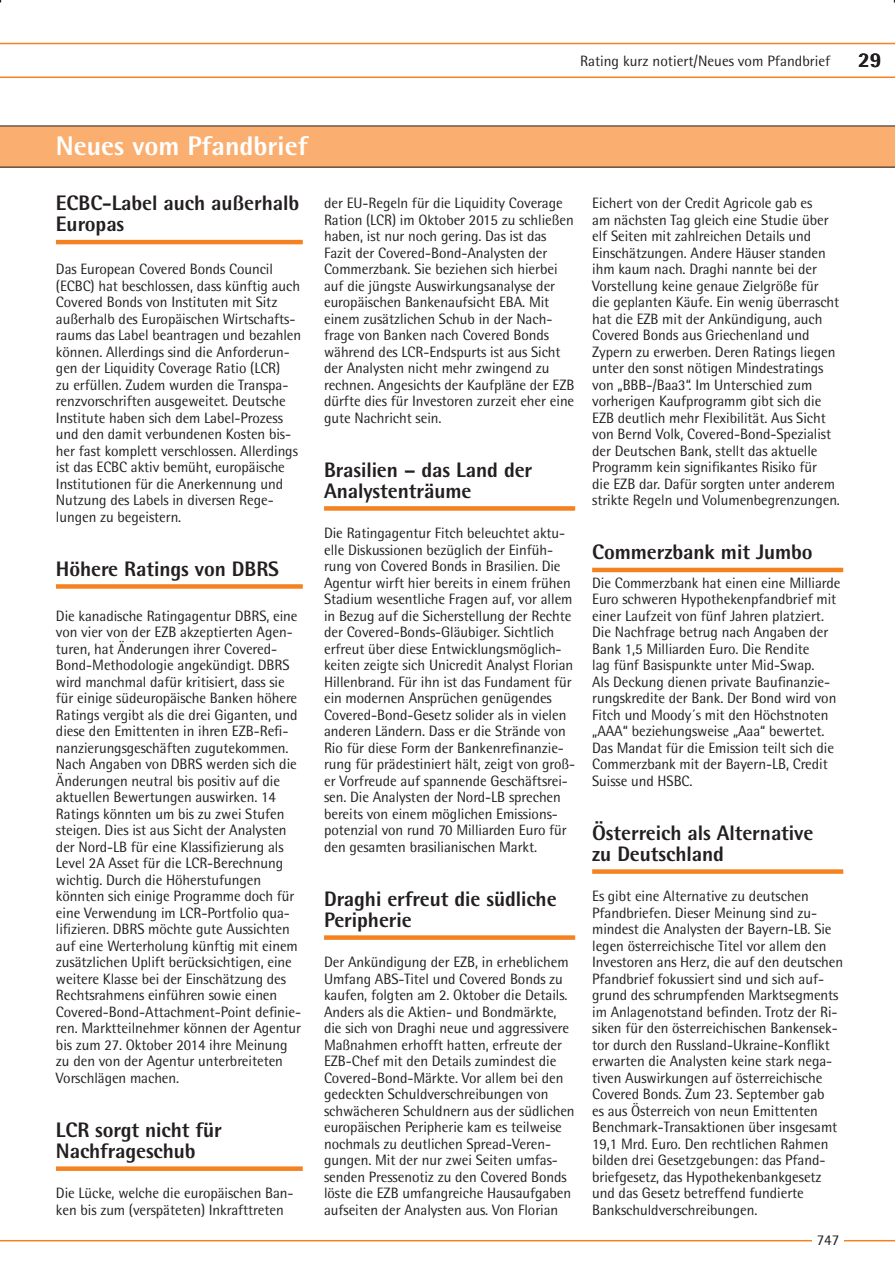
<style>
.page{position:relative;width:895px;height:1275px;background:#fff}
.page>*{position:absolute;margin:0;border:0;box-sizing:border-box;transform-origin:0 0}
.t1{font:800 27px "Rotis Semi Sans";color:#fff}
.t2{font:800 21px/21px "Rotis Semi Sans";letter-spacing:-.005em;color:#231f20}
.t3{font:15px/16.5px "Rotis Semi Sans";letter-spacing:-.005em;color:#231f20}
</style>
<div class="page">
<div style="left:0;top:126px;width:894px;height:41px;background:#faaf71"></div>
<hr style="left:56px;top:240px;width:247px;height:4px;background:#f58220">
<div style="left:56px;top:584px;width:247px;height:5px;background:#f58220"></div>
<div style="left:56px;top:1166px;width:247px;height:5px;background:#f58220"></div>
<div style="left:324px;top:506px;width:251px;height:5px;background:#f58220"></div>
<div style="left:324px;top:935px;width:251px;height:5px;background:#f58220"></div>
<hr style="left:592px;top:568px;width:251px;height:4px;background:#f58220">
<div style="left:592px;top:869px;width:251px;height:5px;background:#f58220"></div>
<hr style="left:0;top:1240px;width:894px;height:1px;background:#f58220">
<div style="left:811px;top:1226px;width:32px;height:31px;background:#fff"></div>
<svg style="left:0;top:43px;width:894px;height:35px"></svg>
<p class="t3" style="left:580px;top:53px;width:252px">Rating kurz notiert/Neues vom Pfandbrief</p>
<h2 class="t2" style="left:857px;top:49px;width:25px">29</h2>
<h1 class="t1" style="left:56px;top:129px;width:253px">Neues vom Pfandbrief</h1>
<h2 class="t2" style="left:56px;top:192px;width:245px">ECBC-Label auch außerhalb<br>Europas</h2>
<p class="t3" style="left:56px;top:261px;width:247px">Das European Covered Bonds Council (ECBC) hat beschlossen, dass künftig auch Covered Bonds von Instituten mit Sitz außerhalb des Europäischen Wirtschafts&shy;raums das Label beantragen und bezahlen können. Allerdings sind die Anforderun&shy;gen der Liquidity Coverage Ratio (LCR)<br>zu erfüllen. Zudem wurden die Transpa&shy;renzvorschriften ausgeweitet. Deutsche Institute haben sich dem Label-Prozess und den damit verbundenen Kosten bis&shy;her fast komplett verschlossen. Allerdings ist das ECBC aktiv bemüht, europäische Institutionen für die Anerkennung und Nutzung des Labels in diversen Rege&shy;lungen zu begeistern.</p>
<h2 class="t2" style="left:56px;top:557px;width:224px">Höhere Ratings von DBRS</h2>
<p class="t3" style="left:56px;top:607px;width:246px">Die kanadische Ratingagentur DBRS, eine von vier von der EZB akzeptierten Agen&shy;turen, hat Änderungen ihrer Covered-Bond-Methodologie angekündigt. DBRS wird manchmal dafür kritisiert, dass sie für einige südeuropäische Banken höhere Ratings vergibt als die drei Giganten, und diese den Emittenten in ihren EZB-Refi&shy;nanzierungsgeschäften zugutekommen.<br>Nach Angaben von DBRS werden sich die Änderungen neutral bis positiv auf die aktuellen Bewertungen auswirken. 14<br>Ratings könnten um bis zu zwei Stufen steigen. Dies ist aus Sicht der Analysten der Nord-LB für eine Klassifizierung als Level 2A Asset für die LCR-Berechnung wichtig. Durch die Höherstufungen könnten sich einige Programme doch für eine Verwendung im LCR-Portfolio qua&shy;lifizieren. DBRS möchte gute Aussichten auf eine Werterholung künftig mit einem zusätzlichen Uplift berücksichtigen, eine weitere Klasse bei der Einschätzung des Rechtsrahmens einführen sowie einen Covered-Bond-Attachment-Point definie&shy;ren. Marktteilnehmer können der Agentur bis zum 27. Oktober 2014 ihre Meinung zu den von der Agentur unterbreiteten Vorschlägen machen.</p>
<h2 class="t2" style="left:56px;top:1118px;width:167px">LCR sorgt nicht für<br>Nachfrageschub</h2>
<p class="t3" style="left:56px;top:1185px;width:239px">Die Lücke, welche die europäischen Ban&shy;ken bis zum (verspäteten) Inkrafttreten</p>
<p class="t3" style="left:324px;top:195px;width:252px">der EU-Regeln für die Liquidity Coverage Ration (LCR) im Oktober 2015 zu schließen haben, ist nur noch gering. Das ist das Fazit der Covered-Bond-Analysten der Commerzbank. Sie beziehen sich hierbei auf die jüngste Auswirkungsanalyse der europäischen Bankenaufsicht EBA. Mit einem zusätzlichen Schub in der Nach&shy;frage von Banken nach Covered Bonds während des LCR-Endspurts ist aus Sicht der Analysten nicht mehr zwingend zu rechnen. Angesichts der Kaufpläne der EZB dürfte dies für Investoren zurzeit eher eine gute Nachricht sein.</p>
<h2 class="t2" style="left:324px;top:458px;width:210px">Brasilien – das Land der<br>Analystenträume</h2>
<p class="t3" style="left:324px;top:525px;width:252px">Die Ratingagentur Fitch beleuchtet aktu&shy;elle Diskussionen bezüglich der Einfüh&shy;rung von Covered Bonds in Brasilien. Die Agentur wirft hier bereits in einem frühen Stadium wesentliche Fragen auf, vor allem in Bezug auf die Sicherstellung der Rechte der Covered-Bonds-Gläubiger. Sichtlich erfreut über diese Entwicklungsmöglich&shy;keiten zeigte sich Unicredit Analyst Florian Hillenbrand. Für ihn ist das Fundament für ein modernen Ansprüchen genügendes Covered-Bond-Gesetz solider als in vielen anderen Ländern. Dass er die Strände von Rio für diese Form der Bankenrefinanzie&shy;rung für prädestiniert hält, zeigt von groß&shy;er Vorfreude auf spannende Geschäftsrei&shy;sen. Die Analysten der Nord-LB sprechen bereits von einem möglichen Emissions&shy;potenzial von rund 70 Milliarden Euro für den gesamten brasilianischen Markt.</p>
<h2 class="t2" style="left:324px;top:887px;width:234px">Draghi erfreut die südliche<br>Peripherie</h2>
<p class="t3" style="left:324px;top:954px;width:252px">Der Ankündigung der EZB, in erheblichem Umfang ABS-Titel und Covered Bonds zu kaufen, folgten am 2. Oktober die Details.<br>Anders als die Aktien- und Bondmärkte, die sich von Draghi neue und aggressivere Maßnahmen erhofft hatten, erfreute der EZB-Chef mit den Details zumindest die Covered-Bond-Märkte. Vor allem bei den gedeckten Schuldverschreibungen von schwächeren Schuldnern aus der südlichen europäischen Peripherie kam es teilweise nochmals zu deutlichen Spread-Veren&shy;gungen. Mit der nur zwei Seiten umfas&shy;senden Pressenotiz zu den Covered Bonds löste die EZB umfangreiche Hausaufgaben aufseiten der Analysten aus. Von Florian</p>
<p class="t3" style="left:592px;top:195px;width:249px">Eichert von der Credit Agricole gab es<br>am nächsten Tag gleich eine Studie über elf Seiten mit zahlreichen Details und Einschätzungen. Andere Häuser standen ihm kaum nach. Draghi nannte bei der Vorstellung keine genaue Zielgröße für die geplanten Käufe. Ein wenig überrascht hat die EZB mit der Ankündigung, auch Covered Bonds aus Griechenland und Zypern zu erwerben. Deren Ratings liegen unter den sonst nötigen Mindestratings von „BBB-/Baa3“. Im Unterschied zum vorherigen Kaufprogramm gibt sich die EZB deutlich mehr Flexibilität. Aus Sicht von Bernd Volk, Covered-Bond-Spezialist der Deutschen Bank, stellt das aktuelle Programm kein signifikantes Risiko für<br>die EZB dar. Dafür sorgten unter anderem strikte Regeln und Volumenbegrenzungen.</p>
<h2 class="t2" style="left:592px;top:541px;width:222px">Commerzbank mit Jumbo</h2>
<p class="t3" style="left:592px;top:574px;width:250px">Die Commerzbank hat einen eine Milliarde Euro schweren Hypothekenpfandbrief mit einer Laufzeit von fünf Jahren platziert.<br>Die Nachfrage betrug nach Angaben der Bank 1,5 Milliarden Euro. Die Rendite<br>lag fünf Basispunkte unter Mid-Swap.<br>Als Deckung dienen private Baufinanzie&shy;rungskredite der Bank. Der Bond wird von Fitch und Moody´s mit den Höchstnoten „AAA“ beziehungsweise „Aaa“ bewertet.<br>Das Mandat für die Emission teilt sich die Commerzbank mit der Bayern-LB, Credit Suisse und HSBC.</p>
<h2 class="t2" style="left:592px;top:821px;width:223px">Österreich als Alternative zu Deutschland</h2>
<p class="t3" style="left:592px;top:888px;width:252px">Es gibt eine Alternative zu deutschen Pfandbriefen. Dieser Meinung sind zu&shy;mindest die Analysten der Bayern-LB. Sie legen österreichische Titel vor allem den Investoren ans Herz, die auf den deutschen Pfandbrief fokussiert sind und sich auf&shy;grund des schrumpfenden Marktsegments im Anlagenotstand befinden. Trotz der Ri&shy;siken für den österreichischen Bankensek&shy;tor durch den Russland-Ukraine-Konflikt erwarten die Analysten keine stark nega&shy;tiven Auswirkungen auf österreichische Covered Bonds. Zum 23. September gab<br>es aus Österreich von neun Emittenten Benchmark-Transaktionen über insgesamt 19,1 Mrd. Euro. Den rechtlichen Rahmen bilden drei Gesetzgebungen: das Pfand&shy;briefgesetz, das Hypothekenbankgesetz und das Gesetz betreffend fundierte Bankschuldverschreibungen.</p>
<p class="t3" style="left:816px;top:1231px;width:24px">747</p>
</div>
